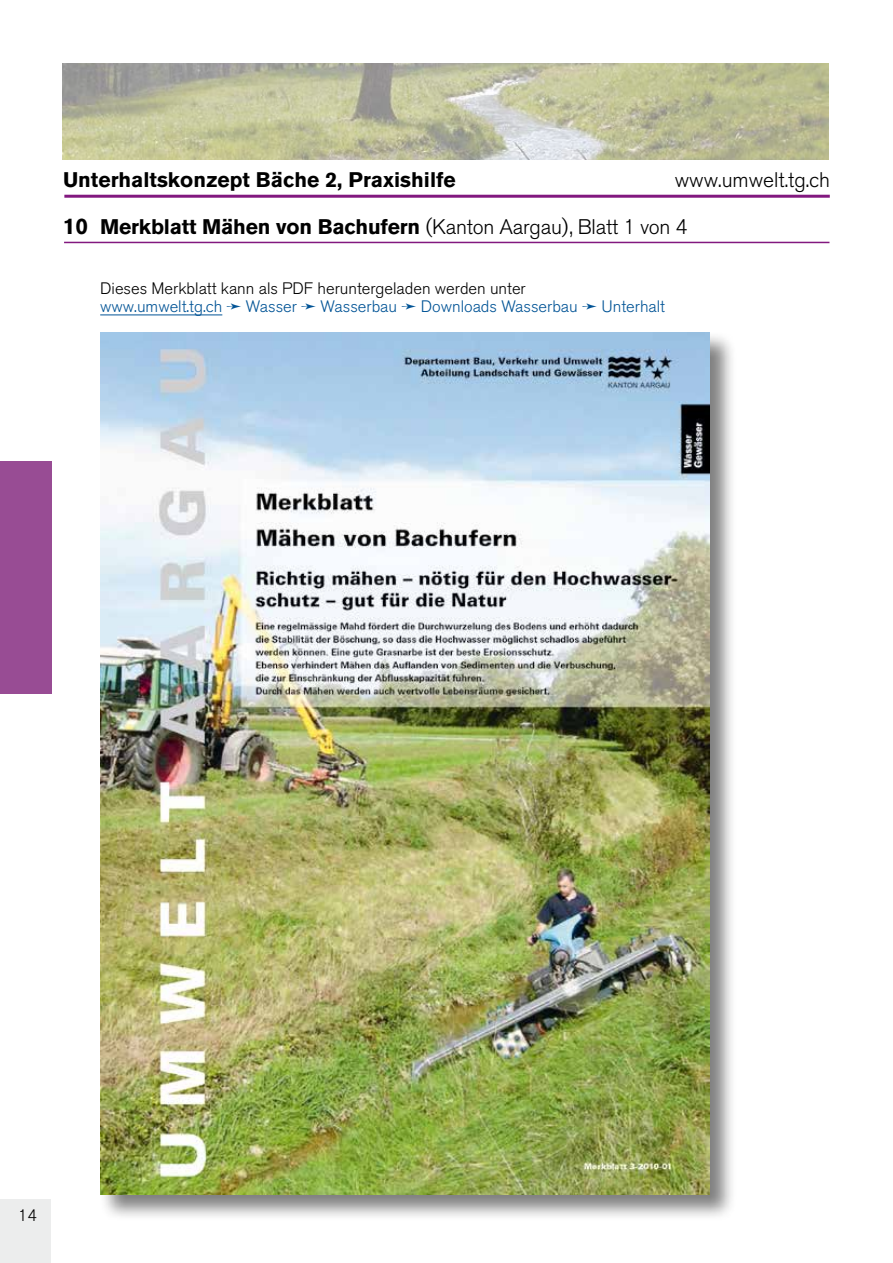
<style>
.page{position:relative;width:893px;height:1263px;background:#fff}
.page>*{position:absolute;margin:0;border:0;box-sizing:border-box;transform-origin:0 0}
.t1{font:700 22.5px "Akzidenz Grotesk BQ";color:#000}
.t2{font:700 21px "Akzidenz Grotesk BQ";color:#000}
.t3{font:300 21px "Akzidenz Grotesk BQ";color:#000}
.t4{font:300 16.5px/18px "Akzidenz Grotesk BQ";color:#025496}
.t5{font:300 16.5px "Akzidenz Grotesk BQ";color:#000}
.s1{font-weight:300}
.s2{color:#000}
</style>
<div class="page">
<div style="left:0;top:1199px;width:50px;height:64px;background:#eceded"></div>
<img style="left:63px;top:64px;width:765px;height:95px">
<div style="left:0;top:462px;width:51px;height:232px;background:#984c94"></div>
<hr style="left:64px;top:242px;width:765px;height:1px;background:#82187f">
<hr style="left:64px;top:195px;width:766px;height:3px;background:#82187f">
<div style="left:99px;top:331px;width:638px;height:890px;background:#000;opacity:.5"></div>
<img style="left:100px;top:332px;width:610px;height:862px">
<hr style="left:100px;top:314px;width:122px;height:1px;background:#025496">
<p class="t3" style="left:675px;top:168px;width:157px">www.umwelt.tg.ch</p>
<p class="t2" style="left:63px;top:168px;width:394px">Unterhaltskonzept Bäche 2, Praxishilfe</p>
<h1 class="t1" style="left:63px;top:213px;width:27px">10</h1>
<p class="t2" style="left:100px;top:215px;width:589px">Merkblatt Mähen von Bachufern <span class="s1">(Kanton Aargau), Blatt 1 von 4</span></p>
<p class="t4" style="left:100px;top:280px;width:566px"><span class="s2">Dieses Merkblatt kann als PDF heruntergeladen werden unter<br></span>www.umwelt.tg.ch ➛ Wasser ➛ Wasserbau ➛ Downloads Wasserbau ➛ Unterhalt</p>
<p class="t5" style="left:18px;top:1206px;width:21px">14</p>
</div>
